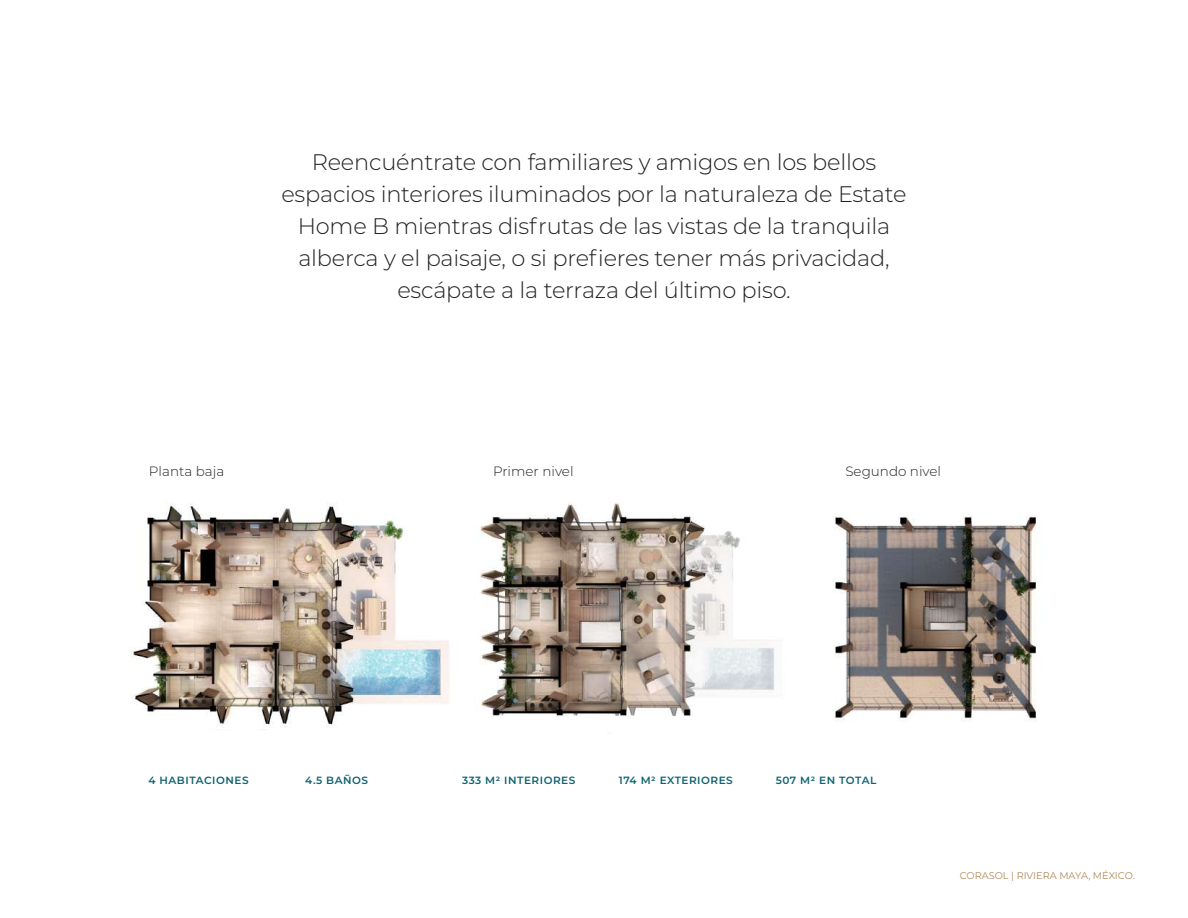
<style>
.page{position:relative;width:1188px;height:918px;background:#fff}
.page>*{position:absolute;margin:0;border:0;box-sizing:border-box;transform-origin:0 0}
.t1{font:300 22.5px/31.8px "Montserrat";letter-spacing:-.01em;color:#231f20;text-align:center}
.t2{font:300 13.5px "Montserrat";color:#231f20}
.t3{font:600 10.5px "Montserrat";letter-spacing:.05em;color:#0f6371}
.t4{font:300 10.5px "Saol Text";letter-spacing:.02em;color:#cc8261}
.t5{font:9.75px "Montserrat";color:#ae8a5a}
</style>
<div class="page">
<img style="left:130px;top:504px;width:320px;height:223px">
<img style="left:480px;top:503px;width:295px;height:214px">
<img style="left:834px;top:514px;width:203px;height:208px">
<p class="t1" style="left:281px;top:146px;width:627px">Reencuéntrate con familiares y amigos en los bellos espacios interiores iluminados por la naturaleza de Estate Home B mientras disfrutas de las vistas de la tranquila alberca y el paisaje, o si prefieres tener más privacidad, escápate a la terraza del último piso.</p>
<p class="t2" style="left:149px;top:462px;width:77px">Planta baja</p>
<p class="t2" style="left:493px;top:462px;width:82px">Primer nivel</p>
<p class="t2" style="left:845px;top:462px;width:97px">Segundo nivel</p>
<p class="t3" style="left:148px;top:772px;width:102px">4 HABITACIONES</p>
<p class="t3" style="left:305px;top:772px;width:64px">4.5 BAÑOS</p>
<p class="t3" style="left:462px;top:772px;width:115px">333 M2 INTERIORES</p>
<p class="t3" style="left:619px;top:772px;width:116px">174 M2 EXTERIORES</p>
<p class="t3" style="left:776px;top:772px;width:102px">507 M2 EN TOTAL</p>
<p class="t5" style="left:960px;top:869px;width:177px">CORASOL | RIVIERA MAYA, MÉXICO.</p>
<p class="t4" style="left:959px;top:869px;width:177px">CORASOL | RIVIERA MAYA, MEXICO</p>
</div>
